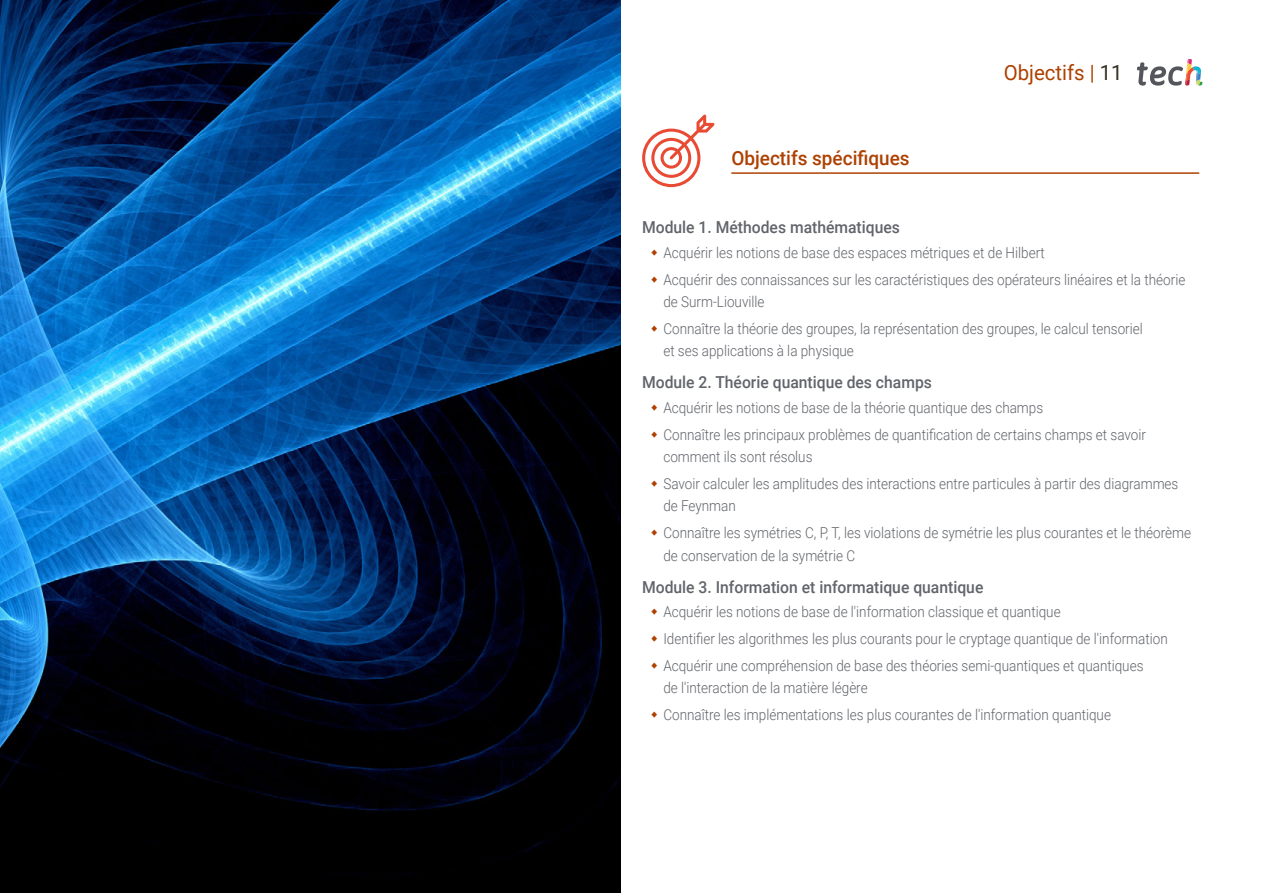
<style>
.page{position:relative;width:1263px;height:893px;background:#fff}
.page>*{position:absolute;margin:0;border:0;box-sizing:border-box;transform-origin:0 0}
.t1{font:21px "Roboto";color:#ae4000}
.t2{font:500 19.5px "Roboto";color:#ae4000}
.t3{font:500 16.5px "Roboto";color:#61646a;scale:.95 1}
.t4{font:300 15px/26.7px "Roboto";color:#61646a;scale:.9 1}
.s1{color:#312e20}
</style>
<div class="page">
<svg style="left:642px;top:114px;width:72px;height:73px"></svg>
<hr style="left:731px;top:173px;width:468px;height:1px;background:#ae4000">
<svg style="left:1137px;top:59px;width:65px;height:27px"></svg>
<img style="left:0;top:0;width:621px;height:893px">
<h2 class="t2" style="left:731px;top:144px;width:180px">Objectifs spécifiques</h2>
<h1 class="t1" style="left:1004px;top:57px;width:120px">Objectifs | <span class="s1">11</span></h1>
<p class="t3" style="left:642px;top:216px;width:273px">Module 1. Méthodes mathématiques</p>
<p class="t4" style="left:663px;top:239px;width:581px">Acquérir les notions de base des espaces métriques et de Hilbert<br>Acquérir des connaissances sur les caractéristiques des opérateurs linéaires et la théorie</p>
<p class="t4" style="left:663px;top:288px;width:534px">de Surm-Liouville<br>Connaître la théorie des groupes, la représentation des groupes, le calcul tensoriel</p>
<p class="t4" style="left:663px;top:337px;width:213px">et ses applications à la physique</p>
<p class="t3" style="left:642px;top:371px;width:307px">Module 2. Théorie quantique des champs</p>
<p class="t4" style="left:663px;top:394px;width:538px">Acquérir les notions de base de la théorie quantique des champs<br>Connaître les principaux problèmes de quantification de certains champs et savoir</p>
<p class="t4" style="left:663px;top:443px;width:574px">comment ils sont résolus<br>Savoir calculer les amplitudes des interactions entre particules à partir des diagrammes</p>
<p class="t4" style="left:663px;top:492px;width:588px">de Feynman<br>Connaître les symétries C, P, T, les violations de symétrie les plus courantes et le théorème</p>
<p class="t4" style="left:663px;top:541px;width:215px">de conservation de la symétrie C</p>
<p class="t3" style="left:642px;top:575px;width:361px">Module 3. Information et informatique quantique</p>
<p class="t4" style="left:663px;top:598px;width:562px">Acquérir les notions de base de l'information classique et quantique<br>Identifier les algorithmes les plus courants pour le cryptage quantique de l'information<br>Acquérir une compréhension de base des théories semi-quantiques et quantiques</p>
<p class="t4" style="left:663px;top:674px;width:499px">de l'interaction de la matière légère<br>Connaître les implémentations les plus courantes de l'information quantique</p>
</div>
